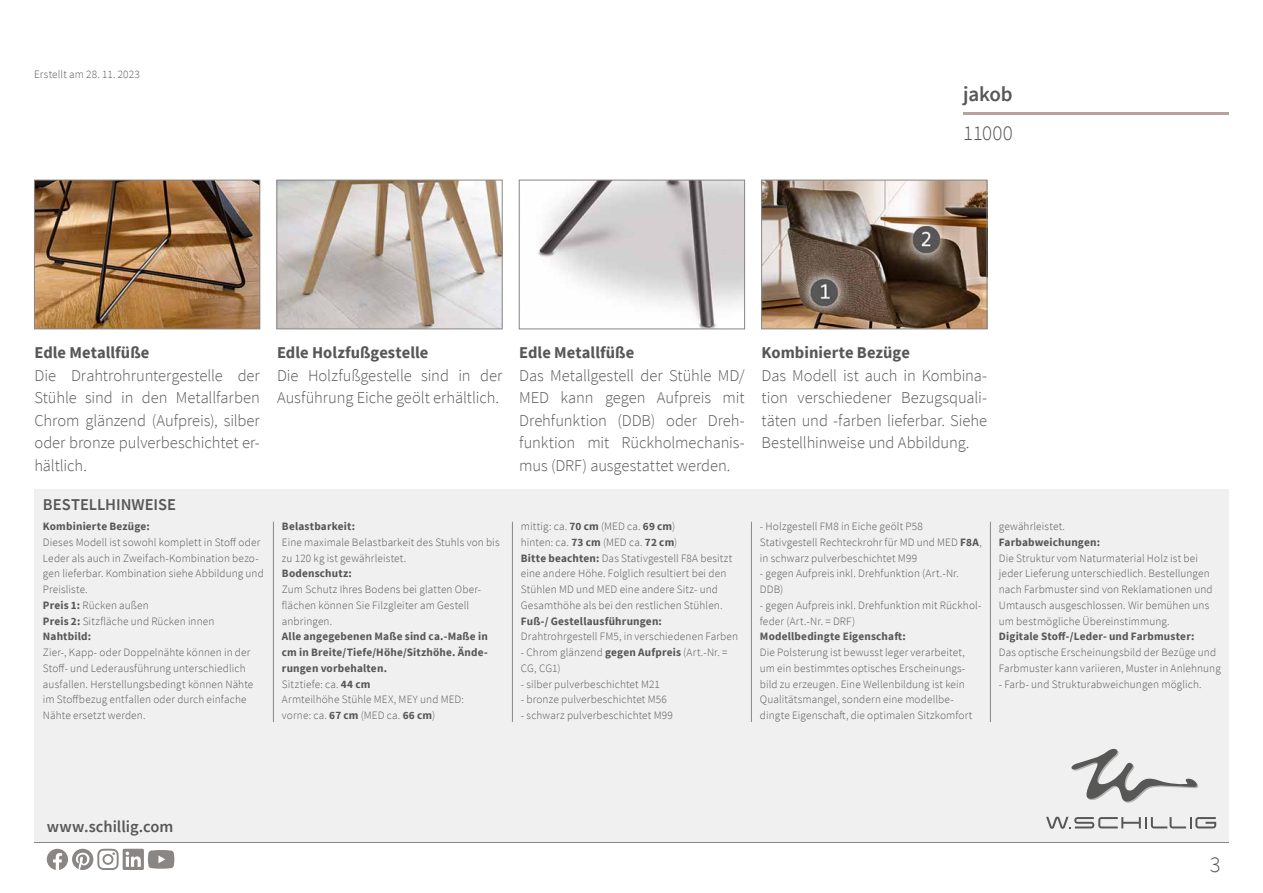
<style>
.page{position:relative;width:1263px;height:893px;background:#fff}
.page>*{position:absolute;margin:0;border:0;box-sizing:border-box;transform-origin:0 0}
.t1{font:300 22.5px "Source Sans Pro";color:#575756}
.t2{font:600 21px "Source Sans Pro";letter-spacing:-.01em;color:#575756}
.t3{font:300 21px "Source Sans Pro";color:#575756}
.t4{font:300 16.5px/22.5px "Source Sans Pro";letter-spacing:-.005em;color:#575756;text-align:justify}
.t5{font:700 16.5px "Source Sans Pro";color:#575756}
.t6{font:600 16.5px "Source Sans Pro";color:#575756}
.t7{font:300 11.25px/15.8px "Source Sans Pro";letter-spacing:.01em;color:#575756}
.t8{font:700 11.25px/15.8px "Source Sans Pro";letter-spacing:.015em;color:#575756}
.s1{font-weight:700}
.s2{font-weight:300}
</style>
<div class="page">
<hr style="left:34px;top:842px;width:1195px;height:1px;background:#898684">
<hr style="left:963px;top:113px;width:266px;height:2px;background:#b8a29b">
<div style="left:34px;top:489px;width:1195px;height:353px;background:#f0f0f1"></div>
<hr style="left:273px;top:522px;width:1px;height:200px;background:#898684">
<hr style="left:512px;top:522px;width:1px;height:200px;background:#898684">
<hr style="left:751px;top:522px;width:1px;height:200px;background:#898684">
<hr style="left:990px;top:522px;width:1px;height:200px;background:#898684">
<img style="left:36px;top:182px;width:222px;height:145px">
<div style="left:34px;top:180px;width:226px;height:149px;border:1px solid #898684"></div>
<img style="left:278px;top:182px;width:223px;height:145px">
<div style="left:276px;top:180px;width:227px;height:149px;border:1px solid #898684"></div>
<img style="left:537px;top:182px;width:206px;height:145px">
<div style="left:519px;top:180px;width:226px;height:149px;border:1px solid #898684"></div>
<img style="left:763px;top:182px;width:222px;height:145px">
<div style="left:761px;top:180px;width:226px;height:149px;border:1px solid #898684"></div>
<svg style="left:47px;top:849px;width:127px;height:21px"></svg>
<svg style="left:1071px;top:749px;width:127px;height:54px"></svg>
<svg style="left:1046px;top:817px;width:170px;height:12px"></svg>
<p class="t7" style="left:34px;top:66px;width:107px">Erstellt am 28. 11. 2023</p>
<h2 class="t2" style="left:963px;top:80px;width:51px">jakob</h2>
<h2 class="t3" style="left:963px;top:120px;width:51px">11000</h2>
<h3 class="t5" style="left:34px;top:342px;width:116px">Edle Metallfüße</h3>
<h3 class="t4" style="left:34px;top:364px;width:227px">Die Drahtrohruntergestelle der Stühle sind in den Metallfarben Chrom glänzend (Aufpreis), silber oder bronze pulverbeschichtet er&shy;hältlich.</h3>
<h3 class="t6" style="left:43px;top:494px;width:135px">BESTELLHINWEISE</h3>
<p class="t8" style="left:43px;top:518px;width:108px">Kombinierte Bezüge:</p>
<p class="t7" style="left:43px;top:534px;width:222px">Dieses Modell ist sowohl komplett in Stoff oder<br>Leder als auch in Zweifach-Kombination bezo&shy;gen lieferbar. Kombination siehe Abbildung und<br>Preisliste.<br><span class="s1">Preis 1:</span> Rücken außen<br><span class="s1">Preis 2:</span> Sitzfläche und Rücken innen<br><span class="s1">Nahtbild:</span></p>
<p class="t7" style="left:43px;top:645px;width:212px">Zier-, Kapp- oder Doppelnähte können in der Stoff- und Lederausführung unterschiedlich ausfallen. Herstellungsbedingt können Nähte im Stoffbezug entfallen oder durch einfache Nähte ersetzt werden.</p>
<h3 class="t5" style="left:277px;top:342px;width:153px">Edle Holzfußgestelle</h3>
<h3 class="t4" style="left:277px;top:364px;width:227px">Die Holzfußgestelle sind in der<br>Ausführung Eiche geölt erhältlich.</h3>
<p class="t8" style="left:282px;top:518px;width:75px">Belastbarkeit:</p>
<p class="t7" style="left:282px;top:534px;width:219px">Eine maximale Belastbarkeit des Stuhls von bis zu 120 kg ist gewährleistet.</p>
<p class="t8" style="left:282px;top:566px;width:71px">Bodenschutz:</p>
<p class="t7" style="left:282px;top:582px;width:201px">Zum Schutz Ihres Bodens bei glatten Ober&shy;flächen können Sie Filzgleiter am Gestell anbringen.</p>
<p class="t8" style="left:282px;top:629px;width:207px">Alle angegebenen Maße sind ca.-Maße in cm in Breite/Tiefe/Höhe/Sitzhöhe. Ände&shy;rungen vorbehalten.<br><span class="s2">Sitztiefe: ca.</span> 44 cm<br><span class="s2">Armteilhöhe Stühle MEX, MEY und MED: vorne: ca.</span> 67 cm <span class="s2">(MED ca.</span> 66 cm<span class="s2">)</span></p>
<h3 class="t5" style="left:519px;top:342px;width:116px">Edle Metallfüße</h3>
<h3 class="t4" style="left:519px;top:364px;width:227px">Das Metallgestell der Stühle MD/ MED kann gegen Aufpreis mit Drehfunktion (DDB) oder Dreh&shy;funktion mit Rückholmechanis&shy;mus (DRF) ausgestattet werden.</h3>
<h3 class="t5" style="left:762px;top:342px;width:150px">Kombinierte Bezüge</h3>
<h3 class="t4" style="left:762px;top:364px;width:227px">Das Modell ist auch in Kombina&shy;tion verschiedener Bezugsquali&shy;täten und -farben lieferbar. Siehe Bestellhinweise und Abbildung.</h3>
<p class="t7" style="left:521px;top:519px;width:213px">mittig: ca. <span class="s1">70 cm</span> (MED ca. <span class="s1">69 cm</span>)<br>hinten: ca. <span class="s1">73 cm</span> (MED ca. <span class="s1">72 cm</span>)<br><span class="s1">Bitte beachten:</span> Das Stativgestell F8A besitzt eine andere Höhe. Folglich resultiert bei den Stühlen MD und MED eine andere Sitz- und Gesamthöhe als bei den restlichen Stühlen.</p>
<p class="t8" style="left:521px;top:613px;width:143px">Fuß-/ Gestellausführungen:</p>
<p class="t7" style="left:521px;top:629px;width:219px">Drahtrohrgestell FM5, in verschiedenen Farben</p>
<p class="t7" style="left:521px;top:645px;width:208px">- Chrom glänzend <span class="s1">gegen Aufpreis</span> (Art.-Nr. =<br>CG, CG1)</p>
<p class="t7" style="left:521px;top:676px;width:141px">- silber pulverbeschichtet M21</p>
<p class="t7" style="left:521px;top:692px;width:147px">- bronze pulverbeschichtet M56</p>
<p class="t7" style="left:521px;top:708px;width:153px">- schwarz pulverbeschichtet M99</p>
<p class="t7" style="left:760px;top:519px;width:223px">- Holzgestell FM8 in Eiche geölt P58<br>Stativgestell Rechteckrohr für MD und MED <span class="s1">F8A</span>, in schwarz pulverbeschichtet M99</p>
<p class="t7" style="left:760px;top:566px;width:201px">- gegen Aufpreis inkl. Drehfunktion (Art.-Nr.<br>DDB)</p>
<p class="t7" style="left:760px;top:597px;width:223px">- gegen Aufpreis inkl. Drehfunktion mit Rückhol&shy;feder (Art.-Nr. = DRF)</p>
<p class="t8" style="left:760px;top:629px;width:147px">Modellbedingte Eigenschaft:</p>
<p class="t7" style="left:760px;top:645px;width:214px">Die Polsterung ist bewusst leger verarbeitet, um ein bestimmtes optisches Erscheinungs&shy;bild zu erzeugen. Eine Wellenbildung ist kein Qualitätsmangel, sondern eine modellbe&shy;dingte Eigenschaft, die optimalen Sitzkomfort</p>
<p class="t7" style="left:999px;top:519px;width:68px">gewährleistet.</p>
<p class="t8" style="left:999px;top:534px;width:103px">Farbabweichungen:</p>
<p class="t7" style="left:999px;top:550px;width:215px">Die Struktur vom Naturmaterial Holz ist bei jeder Lieferung unterschiedlich. Bestellungen nach Farbmuster sind von Reklamationen und Umtausch ausgeschlossen. Wir bemühen uns um bestmögliche Übereinstimmung.</p>
<p class="t8" style="left:999px;top:629px;width:197px">Digitale Stoff-/Leder- und Farbmuster:</p>
<p class="t7" style="left:999px;top:645px;width:223px">Das optische Erscheinungsbild der Bezüge und<br>Farbmuster kann variieren, Muster in Anlehnung</p>
<p class="t7" style="left:999px;top:676px;width:204px">- Farb- und Strukturabweichungen möglich.</p>
<h3 class="t6" style="left:47px;top:816px;width:128px">www.schillig.com</h3>
<h1 class="t1" style="left:1210px;top:850px;width:12px">3</h1>
</div>
